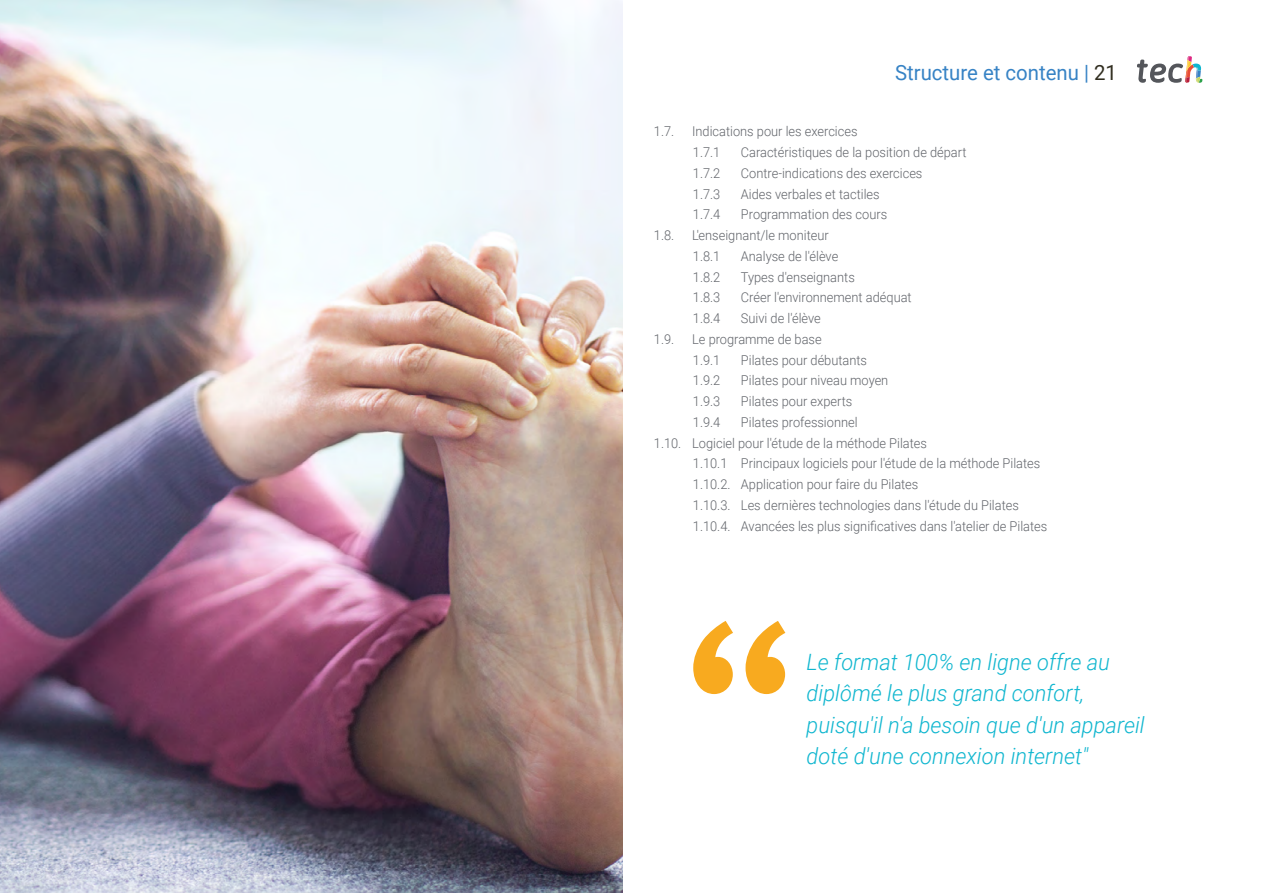
<style>
.page{position:relative;width:1263px;height:893px;background:#fff}
.page>*{position:absolute;margin:0;border:0;box-sizing:border-box;transform-origin:0 0}
.t1{font:italic 300 22.5px/31.5px "Roboto";color:#0fb6cf}
.t2{font:21px "Roboto";color:#3783c5}
.t3{font:300 13.5px/20.7px "Roboto";color:#61646a;scale:.95 1}
.s1{color:#312e20}
</style>
<div class="page">
<img style="left:0;top:0;width:622px;height:893px">
<svg style="left:1137px;top:56px;width:65px;height:27px"></svg>
<svg style="left:693px;top:621px;width:92px;height:73px"></svg>
<h2 class="t2" style="left:895px;top:57px;width:223px">Structure et contenu | <span class="s1">21</span></h2>
<p class="t3" style="left:654px;top:121px;width:23px">1.7.</p>
<p class="t3" style="left:692px;top:121px;width:176px">Indications pour les exercices<br>1.7.1</p>
<p class="t3" style="left:741px;top:142px;width:239px">Caractéristiques de la position de départ</p>
<p class="t3" style="left:693px;top:162px;width:30px">1.7.2</p>
<p class="t3" style="left:741px;top:162px;width:193px">Contre-indications des exercices</p>
<p class="t3" style="left:693px;top:183px;width:30px">1.7.3</p>
<p class="t3" style="left:741px;top:183px;width:148px">Aides verbales et tactiles</p>
<p class="t3" style="left:693px;top:204px;width:30px">1.7.4</p>
<p class="t3" style="left:741px;top:204px;width:155px">Programmation des cours</p>
<p class="t3" style="left:654px;top:225px;width:23px">1.8.</p>
<p class="t3" style="left:692px;top:225px;width:145px">L'enseignant/le moniteur<br>1.8.1</p>
<p class="t3" style="left:741px;top:245px;width:104px">Analyse de l'élève</p>
<p class="t3" style="left:693px;top:266px;width:30px">1.8.2</p>
<p class="t3" style="left:741px;top:266px;width:121px">Types d'enseignants</p>
<p class="t3" style="left:693px;top:287px;width:30px">1.8.3</p>
<p class="t3" style="left:741px;top:287px;width:181px">Créer l'environnement adéquat</p>
<p class="t3" style="left:693px;top:308px;width:30px">1.8.4</p>
<p class="t3" style="left:741px;top:308px;width:86px">Suivi de l'élève</p>
<p class="t3" style="left:654px;top:328px;width:23px">1.9.</p>
<p class="t3" style="left:692px;top:328px;width:138px">Le programme de base<br>1.9.1</p>
<p class="t3" style="left:741px;top:349px;width:134px">Pilates pour débutants</p>
<p class="t3" style="left:693px;top:370px;width:30px">1.9.2</p>
<p class="t3" style="left:741px;top:370px;width:157px">Pilates pour niveau moyen</p>
<p class="t3" style="left:693px;top:391px;width:30px">1.9.3</p>
<p class="t3" style="left:741px;top:391px;width:119px">Pilates pour experts</p>
<p class="t3" style="left:693px;top:411px;width:30px">1.9.4</p>
<p class="t3" style="left:741px;top:411px;width:124px">Pilates professionnel</p>
<p class="t3" style="left:654px;top:432px;width:289px">1.10. Logiciel pour l'étude de la méthode Pilates</p>
<p class="t3" style="left:693px;top:453px;width:367px">1.10.1 Principaux logiciels pour l'étude de la méthode Pilates</p>
<p class="t3" style="left:693px;top:474px;width:239px">1.10.2. Application pour faire du Pilates</p>
<p class="t3" style="left:693px;top:494px;width:345px">1.10.3. Les dernières technologies dans l'étude du Pilates</p>
<p class="t3" style="left:693px;top:515px;width:375px">1.10.4. Avancées les plus significatives dans l'atelier de Pilates</p>
<h1 class="t1" style="left:807px;top:645px;width:340px">Le format 100% en ligne offre au diplômé le plus grand confort, puisqu'il n'a besoin que d'un appareil doté d'une connexion internet"</h1>
</div>
